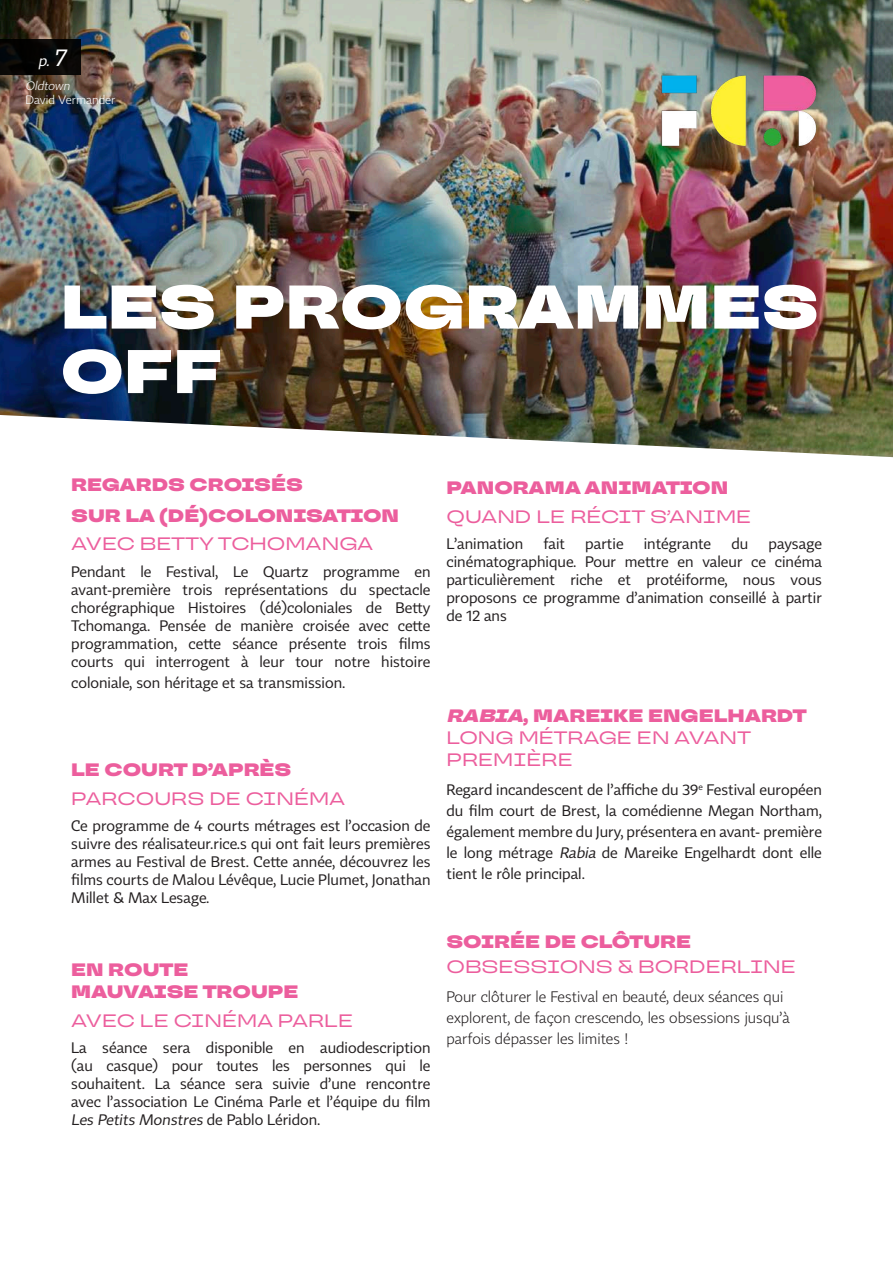
<style>
.page{position:relative;width:893px;height:1263px;background:#fff}
.page>*{position:absolute;margin:0;border:0;box-sizing:border-box;transform-origin:0 0}
.t1{font:900 61.5px/64.5px "TT Travels Next";color:#fff}
.t2{font:500 18px/21.6px "TT Travels Next";color:#ec5e9d}
.t3{font:900 18px/28.8px "TT Travels Next";color:#ec5e9d}
.t4{font:15px/18px "Tabac Sans";color:#231f20;text-align:justify}
.t5{font:300 15px/21px "Tabac Sans";color:#231f20}
.t6{font:italic 15px "Tabac Sans";color:#fff}
.t7{font:300 12px "Tabac Sans";color:#fff}
.t8{font:italic 300 12px "Tabac Sans";color:#fff}
.s1{font-size:24px}
.s2{font-weight:500}
.s3{font-weight:900}
.s4{font-weight:900;font-style:italic}
.s5{font-style:italic}
</style>
<div class="page">
<img style="left:0;top:0;width:893px;height:457px">
<div style="left:0;top:39px;width:81px;height:35px;background:#000"></div>
<img style="left:639px;top:57px;width:200px;height:105px">
<p class="t6" style="left:38px;top:52px;width:34px">p.<span class="s1">7</span></p>
<p class="t8" style="left:26px;top:78px;width:48px">Oldtown</p>
<p class="t7" style="left:26px;top:93px;width:92px">David Vermander</p>
<p class="t1" style="left:61px;top:278px;width:760px">LES PROGRAMMES<br>OFF</p>
<p class="t3" style="left:71px;top:472px;width:233px">REGARDS CROISÉS</p>
<p class="t3" style="left:71px;top:502px;width:329px">SUR LA (DÉ)COLONISATION<br><span class="s2">AVEC BETTY TCHOMANGA</span></p>
<p class="t4" style="left:71px;top:563px;width:361px">Pendant le Festival, Le Quartz programme en avant-première trois représentations du spectacle chorégraphique Histoires (dé)coloniales de Betty Tchomanga. Pensée de manière croisée avec cette programmation, cette séance présente trois films courts qui interrogent à leur tour notre histoire</p>
<p class="t4" style="left:71px;top:674px;width:276px">coloniale, son héritage et sa transmission.</p>
<p class="t2" style="left:71px;top:755px;width:276px;line-height:28.8px"><span class="s3">LE COURT D’APRÈS<br></span>PARCOURS DE CINÉMA</p>
<p class="t4" style="left:71px;top:817px;width:361px">Ce programme de 4 courts métrages est l’occasion de suivre des réalisateur.rice.s qui ont fait leurs premières armes au Festival de Brest. Cette année, découvrez les films courts de Malou Lévêque, Lucie Plumet, Jonathan Millet &amp; Max Lesage.</p>
<p class="t3" style="left:71px;top:960px;width:229px;line-height:21.6px">EN ROUTE<br>MAUVAISE TROUPE</p>
<p class="t2" style="left:71px;top:1010px;width:283px">AVEC LE CINÉMA PARLE</p>
<p class="t4" style="left:71px;top:1039px;width:361px">La séance sera disponible en audiodescription (au casque) pour toutes les personnes qui le souhaitent. La séance sera suivie d’une rencontre avec l’association Le Cinéma Parle et l’équipe du film Les Petits Monstres d e Pa b l o Lé r i d o n .</p>
<p class="t2" style="left:446px;top:473px;width:306px;line-height:28.8px"><span class="s3">PANORAMA ANIMATION<br></span>QUAND LE RÉCIT S’ANIME</p>
<p class="t4" style="left:446px;top:535px;width:78px">L’animation</p>
<p class="t4" style="left:543px;top:535px;width:23px">fait</p>
<p class="t4" style="left:585px;top:535px;width:40px">partie</p>
<p class="t4" style="left:644px;top:535px;width:69px">intégrante</p>
<p class="t4" style="left:731px;top:535px;width:18px">du</p>
<p class="t4" style="left:446px;top:535px;width:377px;text-indent:322px">paysage cinématographique. Pour mettre en valeur ce cinéma particulièrement riche et protéiforme, nous vous proposons ce programme d’animation conseillé à partir de 12 ans</p>
<p class="t2" style="left:446px;top:705px;width:362px"><span class="s4">RABIA</span><span class="s3">, MAREIKE ENGELHARDT<br></span>LONG MÉTRAGE EN AVANT<br>PREMIÈRE</p>
<p class="t4" style="left:446px;top:779px;width:377px;line-height:21px">Regard incandescent de l’affiche du 39<sup>e</sup> Festival européen du film court de Brest, la comédienne Megan Northam, également membre du Jury, présentera en avant- première le long métrage <span class="s5">Rabia</span> de Mareike Engelhardt dont elle tient le rôle principal.</p>
<p class="t2" style="left:446px;top:929px;width:351px;line-height:25.2px"><span class="s3">SOIRÉE DE CLÔTURE<br></span>OBSESSIONS &amp; BORDERLINE</p>
<p class="t5" style="left:446px;top:987px;width:345px">Pour clôturer le Festival en beauté, deux séances qui explorent, de façon crescendo, les obsessions jusqu’à parfois dépasser les limites !</p>
</div>
